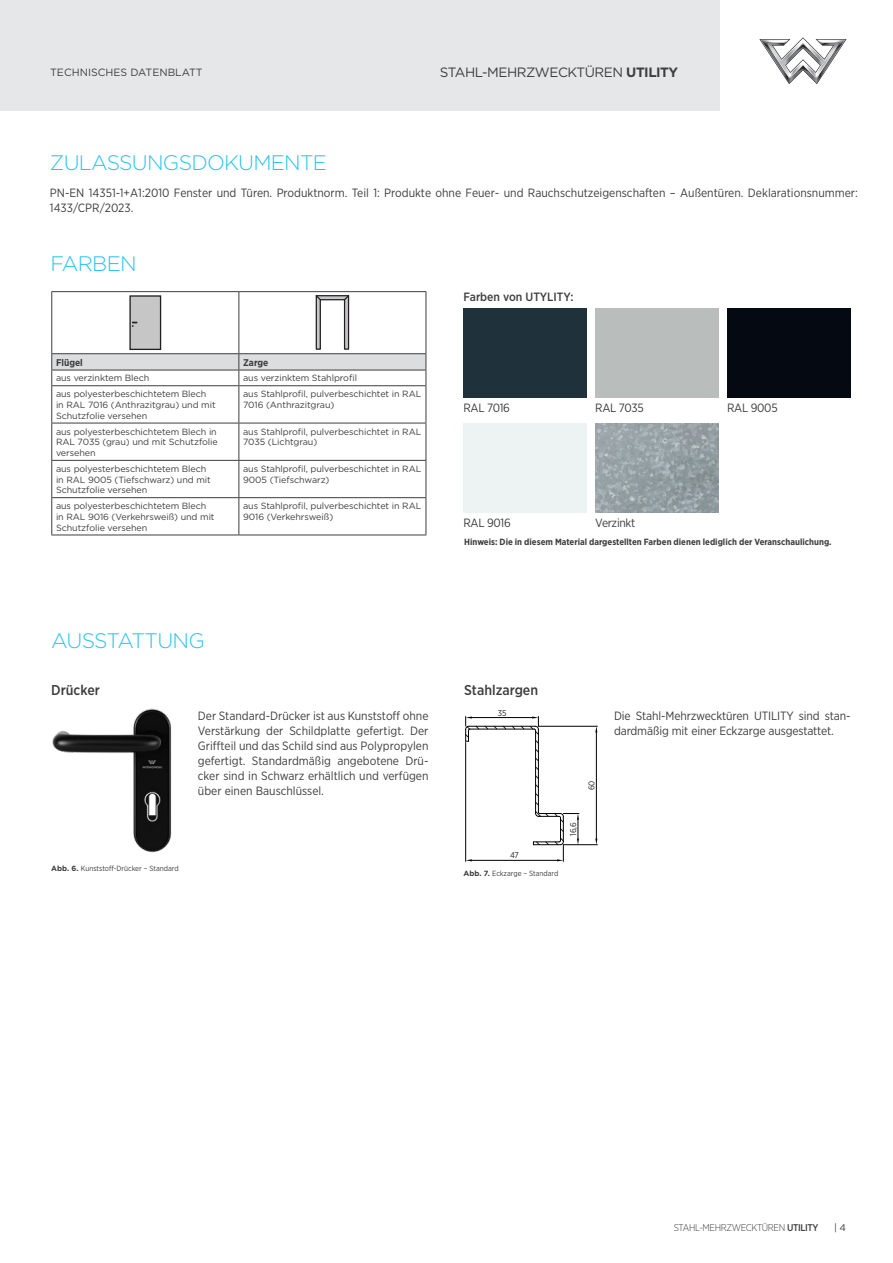
<style>
.page{position:relative;width:893px;height:1263px;background:#fff}
.page>*{position:absolute;margin:0;border:0;box-sizing:border-box;transform-origin:0 0}
.Naglowek{font:300 21px "Gotham";letter-spacing:-.035em;color:#29c3f0}
.t1{font:500 14.25px "Gotham Narrow";color:#3e3e3f}
.t2{font:13.5px "Gotham";letter-spacing:-.035em;color:#3e3e3f}
.Tekst_opis_pod_tytułem{font:12px/15px "Gotham Narrow";color:#3e3e3f}
.t3{font:500 12px "Gotham Narrow";color:#3e3e3f}
.Tekst_opis_pod_tytułem-2{font:12px "Gotham Narrow";letter-spacing:-.025em;color:#3e3e3f}
.t4{font:10.5px "Gotham";color:#3e3e3f}
.t5{font:300 9.75px "Gotham Narrow";letter-spacing:-.035em;color:#3e3e3f}
.Styl_główny_-_opisowy{font:700 9.75px "Gotham Narrow";color:#3e3e3f}
.t6{font:9.75px "Gotham";color:#3e3e3f}
.Tabela_cenowa_-_lewa{font:9px/10.8px "Gotham";letter-spacing:-.01em;color:#3e3e3f}
.Tabela_cenowa_-_cialo{font:9px/10.8px "Gotham";letter-spacing:-.01em;color:#3e3e3f}
.t7{font:700 9px "Gotham Narrow";color:#3e3e3f}
.t8{font:8.4px "Gotham Narrow";letter-spacing:-.005em;color:#231f20}
.t9{font:7.5px "Gotham Narrow";color:#3e3e3f}
.s1{font-weight:700}
.s2{font-family:"Gotham";font-weight:700}
.s3{font-weight:500}
</style>
<div class="page">
<div style="left:0;top:0;width:721px;height:111px;background:#e6e7e9"></div>
<svg style="left:759px;top:37px;width:88px;height:47px"></svg>
<img style="left:52px;top:708px;width:120px;height:145px">
<hr style="left:51px;top:291px;width:188px;height:1px;background:#3e3e3f">
<hr style="left:51px;top:292px;width:1px;height:61px;background:#3e3e3f">
<hr style="left:239px;top:291px;width:187px;height:1px;background:#3e3e3f">
<hr style="left:426px;top:292px;width:1px;height:61px;background:#3e3e3f">
<hr style="left:51px;top:386px;width:1px;height:37px;background:#3e3e3f">
<hr style="left:426px;top:386px;width:1px;height:37px;background:#3e3e3f">
<hr style="left:51px;top:423px;width:1px;height:37px;background:#3e3e3f">
<hr style="left:426px;top:423px;width:1px;height:37px;background:#3e3e3f">
<hr style="left:51px;top:461px;width:1px;height:36px;background:#3e3e3f">
<hr style="left:426px;top:461px;width:1px;height:36px;background:#3e3e3f">
<hr style="left:51px;top:498px;width:1px;height:37px;background:#3e3e3f">
<hr style="left:426px;top:498px;width:1px;height:37px;background:#3e3e3f">
<hr style="left:51px;top:535px;width:188px;height:1px;background:#3e3e3f">
<hr style="left:239px;top:535px;width:187px;height:1px;background:#3e3e3f">
<hr style="left:238px;top:292px;width:1px;height:61px;background:#3e3e3f">
<hr style="left:51px;top:385px;width:188px;height:1px;background:#3e3e3f">
<hr style="left:239px;top:385px;width:187px;height:1px;background:#3e3e3f">
<hr style="left:238px;top:386px;width:1px;height:37px;background:#3e3e3f">
<hr style="left:51px;top:423px;width:188px;height:1px;background:#3e3e3f">
<hr style="left:239px;top:423px;width:187px;height:1px;background:#3e3e3f">
<hr style="left:238px;top:423px;width:1px;height:37px;background:#3e3e3f">
<hr style="left:51px;top:460px;width:188px;height:1px;background:#3e3e3f">
<hr style="left:239px;top:460px;width:187px;height:1px;background:#3e3e3f">
<hr style="left:238px;top:461px;width:1px;height:36px;background:#3e3e3f">
<hr style="left:51px;top:497px;width:188px;height:1px;background:#3e3e3f">
<hr style="left:239px;top:497px;width:187px;height:1px;background:#3e3e3f">
<hr style="left:238px;top:498px;width:1px;height:37px;background:#3e3e3f">
<svg style="left:51px;top:295px;width:376px;height:90px"></svg>
<svg style="left:465px;top:716px;width:114px;height:145px"></svg>
<hr style="left:563px;top:844px;width:34px;height:1px;background:#000001">
<hr style="left:538px;top:726px;width:59px;height:1px;background:#000001">
<hr style="left:596px;top:732px;width:1px;height:106px;background:#000001">
<svg style="left:595px;top:838px;width:2px;height:7px"></svg>
<div style="left:463px;top:309px;width:124px;height:89px;background:#1f323b"></div>
<div style="left:595px;top:309px;width:124px;height:89px;background:#b9bebc"></div>
<div style="left:727px;top:309px;width:123px;height:89px;background:#050912"></div>
<div style="left:463px;top:423px;width:124px;height:90px;background:#edf3f2"></div>
<img style="left:595px;top:423px;width:124px;height:90px">
<p class="t4" style="left:50px;top:66px;width:154px">TECHNISCHES DATENBLATT</p>
<p class="t2" style="left:440px;top:64px;width:240px">STAHL-MEHRZWECKTÜREN <span class="s1">UTILITY</span></p>
<p class="Naglowek" style="left:50px;top:149px;width:279px">ZULASSUNGSDOKUMENTE</p>
<p class="Tekst_opis_pod_tytułem" style="left:50px;top:185px;width:809px">PN-EN 14351-1+A1:2010 Fenster und Türen. Produktnorm. Teil 1: Produkte ohne Feuer- und Rauchschutzeigenschaften – Außentüren. Deklarationsnummer:<br>1433/CPR/2023.</p>
<p class="Naglowek" style="left:51px;top:250px;width:88px">FARBEN</p>
<p class="Styl_główny_-_opisowy" style="left:56px;top:356px;width:28px">Flügel</p>
<p class="Styl_główny_-_opisowy" style="left:243px;top:356px;width:27px">Zarge</p>
<p class="Tabela_cenowa_-_lewa" style="left:56px;top:373px;width:95px">aus verzinktem Blech</p>
<p class="Tabela_cenowa_-_cialo" style="left:243px;top:373px;width:115px">aus verzinktem Stahlprofil</p>
<p class="Tabela_cenowa_-_lewa" style="left:56px;top:388px;width:161px">aus polyesterbeschichtetem Blech in RAL 7016 (Anthrazitgrau) und mit<br>Schutzfolie versehen</p>
<p class="Tabela_cenowa_-_cialo" style="left:243px;top:388px;width:180px">aus Stahlprofil, pulverbeschichtet in RAL<br>7016 (Anthrazitgrau)</p>
<p class="Tabela_cenowa_-_lewa" style="left:56px;top:426px;width:163px;text-align:justify">aus polyesterbeschichtetem Blech in RAL 7035 (grau) und mit Schutzfolie versehen</p>
<p class="Tabela_cenowa_-_cialo" style="left:243px;top:426px;width:180px">aus Stahlprofil, pulverbeschichtet in RAL<br>7035 (Lichtgrau)</p>
<p class="Tabela_cenowa_-_lewa" style="left:56px;top:463px;width:156px">aus polyesterbeschichtetem Blech in RAL 9005 (Tiefschwarz) und mit<br>Schutzfolie versehen</p>
<p class="Tabela_cenowa_-_cialo" style="left:243px;top:463px;width:180px">aus Stahlprofil, pulverbeschichtet in RAL<br>9005 (Tiefschwarz)</p>
<p class="Tabela_cenowa_-_lewa" style="left:56px;top:500px;width:160px">aus polyesterbeschichtetem Blech in RAL 9016 (Verkehrsweiß) und mit<br>Schutzfolie versehen</p>
<p class="Tabela_cenowa_-_cialo" style="left:243px;top:500px;width:180px">aus Stahlprofil, pulverbeschichtet in RAL<br>9016 (Verkehrsweiß)</p>
<p class="Naglowek" style="left:51px;top:628px;width:155px">AUSSTATTUNG</p>
<p class="t3" style="left:463px;top:289px;width:112px">Farben von UTYLITY:</p>
<p class="Tekst_opis_pod_tytułem" style="left:463px;top:400px;width:48px">RAL 7016</p>
<p class="Tekst_opis_pod_tytułem" style="left:595px;top:400px;width:50px">RAL 7035</p>
<p class="Tekst_opis_pod_tytułem" style="left:727px;top:400px;width:52px">RAL 9005</p>
<p class="Tekst_opis_pod_tytułem" style="left:463px;top:515px;width:49px">RAL 9016</p>
<p class="Tekst_opis_pod_tytułem-2" style="left:595px;top:515px;width:41px">Verzinkt</p>
<p class="t7" style="left:464px;top:536px;width:369px">Hinweis: Die in diesem Material dargestellten Farben dienen lediglich der Veranschaulichung.</p>
<p class="t1" style="left:51px;top:681px;width:50px">Drücker</p>
<p class="t1" style="left:464px;top:681px;width:75px">Stahlzargen</p>
<p class="Tekst_opis_pod_tytułem" style="left:198px;top:708px;width:232px;text-align:justify">Der Standard-Drücker ist aus Kunststoff ohne Verstärkung der Schildplatte gefertigt. Der Griffteil und das Schild sind aus Polypropylen gefertigt. Standardmäßig angebotene Drü&shy;cker sind in Schwarz erhältlich und verfügen über einen Bauschlüssel.</p>
<p class="t8" style="left:498px;top:707px;width:10px">35</p>
<p class="t9" style="left:51px;top:864px;width:129px"><span class="s2">Abb. 6.</span> Kunststoff-Drücker – Standard</p>
<p class="t8" style="left:510px;top:850px;width:10px">47</p>
<p class="t9" style="left:463px;top:869px;width:96px"><span class="s2">Abb. 7.</span> Eckzarge – Standard</p>
<p class="t8" style="left:586px;top:790px;width:11px;rotate:-90deg">60</p>
<p class="t8" style="left:568px;top:836px;width:15px;rotate:-90deg">16,6</p>
<p class="Tekst_opis_pod_tytułem" style="left:614px;top:708px;width:238px">Die Stahl-Mehrzwecktüren UTILITY sind stan&shy;dardmäßig mit einer Eckzarge ausgestattet.</p>
<p class="t5" style="left:674px;top:1222px;width:146px">STAHL-MEHRZWECKTÜREN <span class="s3">UTILITY</span></p>
<p class="t6" style="left:834px;top:1221px;width:13px">| 4</p>
</div>
